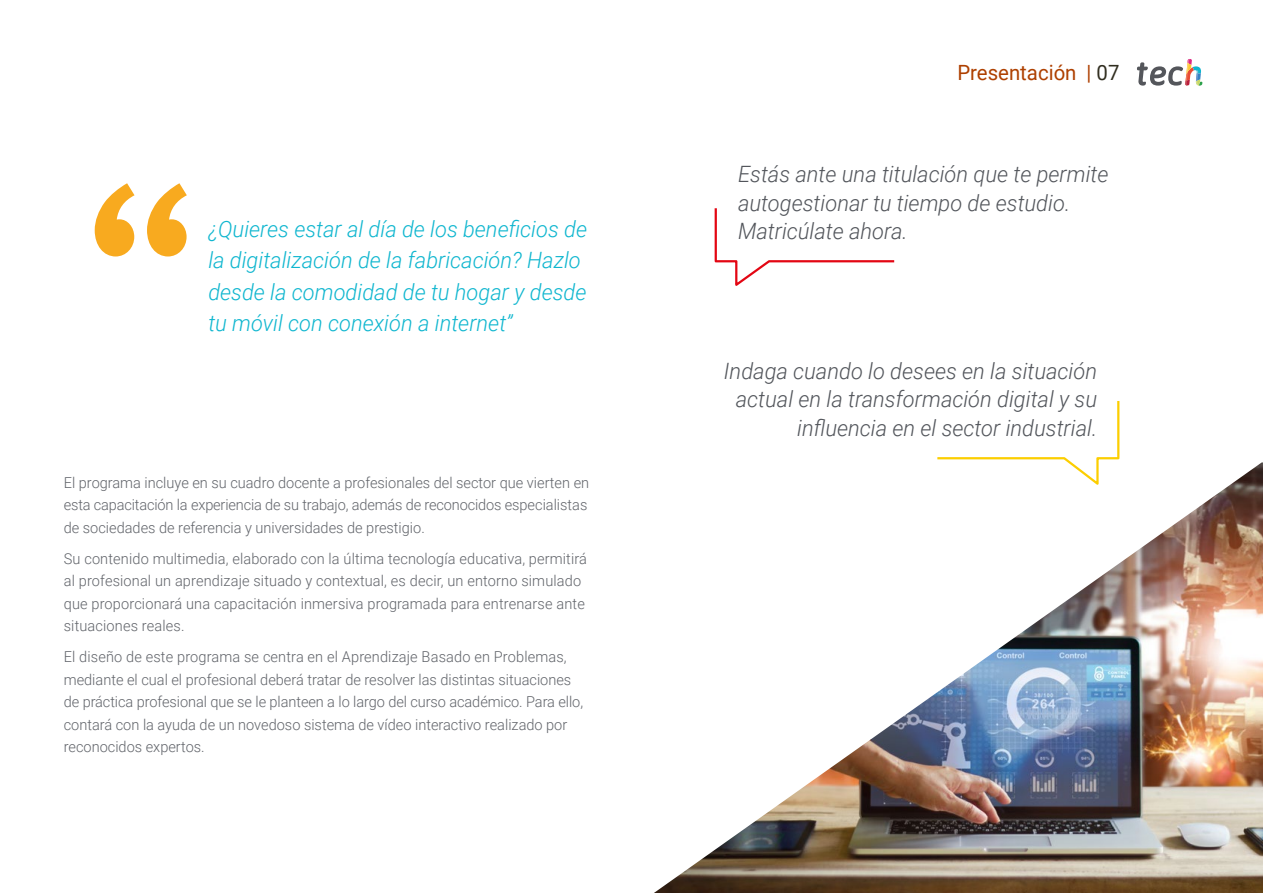
<style>
.page{position:relative;width:1263px;height:893px;background:#fff}
.page>*{position:absolute;margin:0;border:0;box-sizing:border-box;transform-origin:0 0}
.t1{font:italic 300 22.5px/28.5px "Roboto";color:#52555b;text-align:right}
.t2{font:italic 300 22.5px/31.5px "Roboto";color:#0fb6cf}
.t3{font:21px "Roboto";color:#ae4000}
.t4{font:300 15px/22.5px "Roboto";color:#61646a}
.s1{color:#312e20}
</style>
<div class="page">
<svg style="left:95px;top:183px;width:92px;height:73px"></svg>
<svg style="left:937px;top:401px;width:183px;height:61px"></svg>
<svg style="left:714px;top:208px;width:181px;height:78px"></svg>
<svg style="left:1137px;top:59px;width:65px;height:27px"></svg>
<img style="left:654px;top:462px;width:609px;height:431px">
<h1 class="t2" style="left:208px;top:212px;width:380px">¿Quieres estar al día de los beneficios de la digitalización de la fabricación? Hazlo desde la comodidad de tu hogar y desde tu móvil con conexión a internet”</h1>
<p class="t4" style="left:64px;top:470px;width:527px;text-align:justify">El programa incluye en su cuadro docente a profesionales del sector que vierten en esta capacitación la experiencia de su trabajo, además de reconocidos especialistas de sociedades de referencia y universidades de prestigio.</p>
<p class="t4" style="left:64px;top:546px;width:525px">Su contenido multimedia, elaborado con la última tecnología educativa, permitirá al profesional un aprendizaje situado y contextual, es decir, un entorno simulado que proporcionará una capacitación inmersiva programada para entrenarse ante situaciones reales.</p>
<p class="t4" style="left:64px;top:645px;width:521px">El diseño de este programa se centra en el Aprendizaje Basado en Problemas, mediante el cual el profesional deberá tratar de resolver las distintas situaciones de práctica profesional que se le planteen a lo largo del curso académico. Para ello, contará con la ayuda de un novedoso sistema de vídeo interactivo realizado por reconocidos expertos.</p>
<h2 class="t3" style="left:957px;top:57px;width:164px">Presentación | <span class="s1">07</span></h2>
<h1 class="t1" style="left:738px;top:159px;width:372px;text-align:left">Estás ante una titulación que te permite autogestionar tu tiempo de estudio.<br>Matricúlate ahora.</h1>
<h1 class="t1" style="left:724px;top:356px;width:375px">Indaga cuando lo desees en la situación actual en la transformación digital y su influencia en el sector industrial.</h1>
</div>
